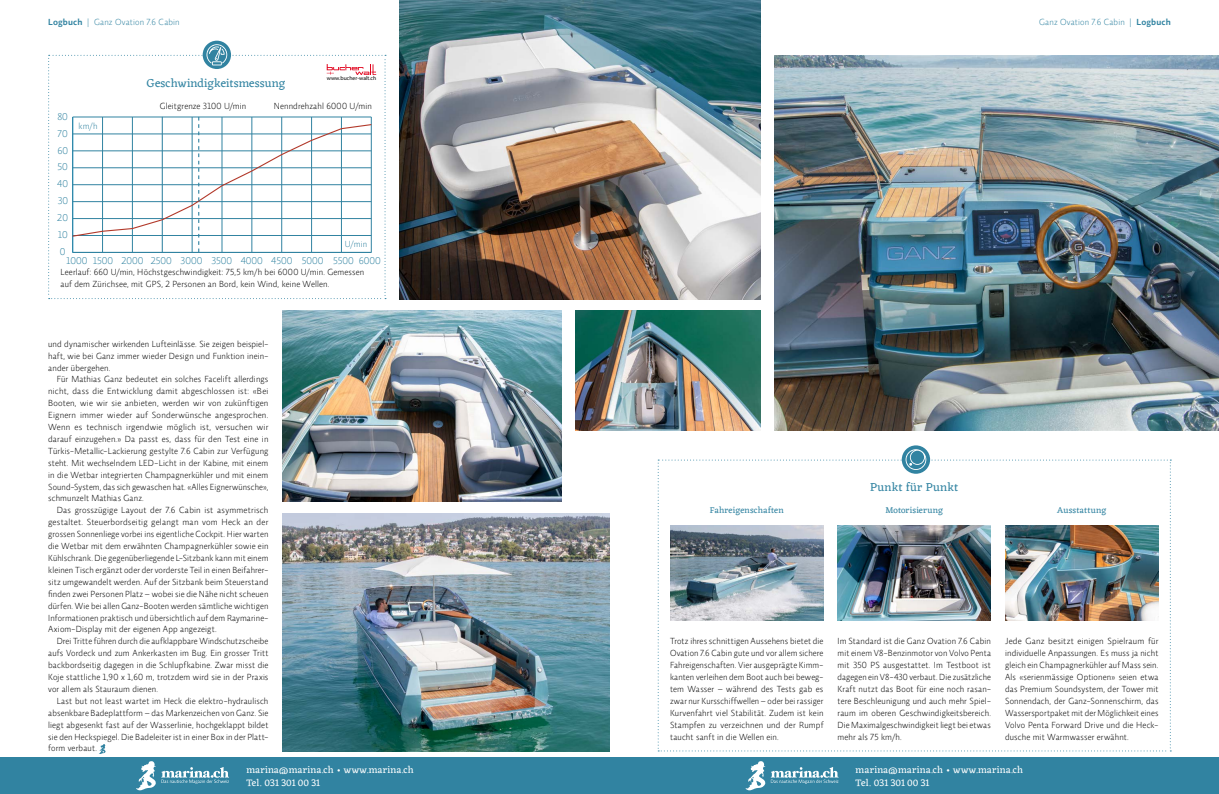
<style>
.page{position:relative;width:1219px;height:794px;background:#fff}
.page>*{position:absolute;margin:0;border:0;box-sizing:border-box;transform-origin:0 0}
.t1{font:12px "Eczar";letter-spacing:.01em;color:#3183a1}
.t2{font:10px/13px "Eczar";letter-spacing:.015em;color:#fff}
.t3{font:300 10px "Relato Sans OT";color:#3183a1}
.t4{font:300 9px/11.9px "Relato Sans OT";letter-spacing:.02em;color:#000;text-align:justify}
.t5{font:300 9px "Relato Sans OT";letter-spacing:.025em;color:#3183a1}
.t6{font:9px "Eczar";letter-spacing:.015em;color:#3183a1}
.t7{font:5.7px "Myriad Pro";letter-spacing:.005em;color:#000}
.s1{font-weight:600}
</style>
<div class="page">
<img style="left:283px;top:311px;width:278px;height:190px">
<img style="left:400px;top:0;width:361px;height:299px">
<img style="left:775px;top:55px;width:444px;height:375px">
<img style="left:575px;top:311px;width:186px;height:119px">
<svg style="left:902px;top:445px;width:28px;height:29px"></svg>
<svg style="left:658px;top:449px;width:513px;height:302px"></svg>
<img style="left:670px;top:525px;width:153px;height:95px">
<img style="left:837px;top:525px;width:154px;height:95px">
<img style="left:1005px;top:525px;width:153px;height:95px">
<div style="left:203px;top:41px;width:28px;height:28px;background:#3183a1;border-radius:50%"></div>
<svg style="left:48px;top:44px;width:338px;height:255px"></svg>
<svg style="left:99px;top:744px;width:7px;height:10px"></svg>
<img style="left:283px;top:513px;width:326px;height:238px">
<div style="left:0;top:757px;width:1219px;height:37px;background:#3183a1"></div>
<svg style="left:136px;top:761px;width:93px;height:29px"></svg>
<svg style="left:745px;top:761px;width:94px;height:29px"></svg>
<p class="t5" style="left:48px;top:17px;width:133px"><span class="s1">Logbuch</span> | Ganz Ovation 7.6 Cabin</p>
<p class="t5" style="left:1039px;top:17px;width:133px">Ganz Ovation 7.6 Cabin | <span class="s1">Logbuch</span></p>
<p class="t3" style="left:57px;top:110px;width:12px">80</p>
<p class="t3" style="left:58px;top:127px;width:12px">70</p>
<p class="t3" style="left:57px;top:144px;width:12px">60</p>
<p class="t3" style="left:58px;top:161px;width:12px">50</p>
<p class="t3" style="left:57px;top:178px;width:12px">40</p>
<p class="t3" style="left:58px;top:195px;width:12px">30</p>
<p class="t3" style="left:57px;top:212px;width:12px">20</p>
<p class="t3" style="left:58px;top:229px;width:11px">10</p>
<p class="t5" style="left:78px;top:120px;width:21px">km/h</p>
<p class="t7" style="left:327px;top:75px;width:51px">www.bucher-walt.ch</p>
<h1 class="t1" style="left:147px;top:74px;width:140px">Geschwindigkeitsmessung</h1>
<p class="t4" style="left:160px;top:100px;width:88px">Gleitgrenze 3100 U/min</p>
<p class="t4" style="left:274px;top:100px;width:100px">Nenndrehzahl 6000 U/min</p>
<p class="t5" style="left:345px;top:239px;width:24px">U/min</p>
<p class="t3" style="left:60px;top:246px;width:7px">0</p>
<p class="t3" style="left:66px;top:255px;width:316px">1000 1500 2000 2500 3000 3500 4000 4500 5000 5500 6000</p>
<p class="t4" style="left:61px;top:266px;width:305px">Leerlauf: 660 U/min, Höchstgeschwindigkeit: 75,5 km/h bei 6000 U/min. Gemessen auf dem Zürichsee, mit GPS, 2 Personen an Bord, kein Wind, keine Wellen.</p>
<p class="t4" style="left:48px;top:338px;width:222px">und dynamischer wirkenden Lufteinlässe. Sie zeigen beispiel&shy;haft, wie bei Ganz immer wieder Design und Funktion inein&shy;ander übergehen.</p>
<p class="t4" style="left:48px;top:373px;width:222px;text-indent:9px">Für Mathias Ganz bedeutet ein solches Facelift allerdings nicht, dass die Entwicklung damit abgeschlossen ist: «Bei Booten, wie wir sie anbieten, werden wir von zukünftigen Eignern immer wieder auf Sonderwünsche angesprochen.<br>Wenn es technisch irgendwie möglich ist, versuchen wir darauf einzugehen.» Da passt es, dass für den Test eine in Türkis-Metallic-Lackierung gestylte 7.6 Cabin zur Verfügung steht. Mit wechselndem LED-Licht in der Kabine, mit einem in die Wetbar integrierten Champagnerkühler und mit einem Sound-System, das sich gewaschen hat. «Alles Eignerwünsche», schmunzelt Mathias Ganz.</p>
<p class="t4" style="left:48px;top:504px;width:222px;text-indent:9px">Das grosszügige Layout der 7.6 Cabin ist asymmetrisch gestaltet. Steuerbordseitig gelangt man vom Heck an der grossen Sonnenliege vorbei ins eigentliche Cockpit. Hier warten die Wetbar mit dem erwähnten Champagnerkühler sowie ein Kühlschrank. Die gegenüberliegende L-Sitzbank kann mit einem kleinen Tisch ergänzt oder der vorderste Teil in einen Beifahrer&shy;sitz umgewandelt werden. Auf der Sitzbank beim Steuerstand finden zwei Personen Platz – wobei sie die Nähe nicht scheuen dürfen. Wie bei allen Ganz-Booten werden sämtliche wichtigen Informationen praktisch und übersichtlich auf dem Raymarine-Axiom-Display mit der eigenen App angezeigt.</p>
<p class="t4" style="left:48px;top:635px;width:222px;text-indent:9px">Drei Tritte führen durch die aufklappbare Windschutzscheibe aufs Vordeck und zum Ankerkasten im Bug. Ein grosser Tritt backbordseitig dagegen in die Schlupfkabine. Zwar misst die Koje stattliche 1,90 x 1,60 m, trotzdem wird sie in der Praxis vor allem als Stauraum dienen.</p>
<p class="t4" style="left:48px;top:695px;width:222px;text-indent:9px">Last but not least wartet im Heck die elektro-hydraulisch absenkbare Badeplattform – das Markenzeichen von Ganz. Sie liegt abgesenkt fast auf der Wasserlinie, hochgeklappt bildet sie den Heckspiegel. Die Badeleiter ist in einer Box in der Platt&shy;form verbaut.</p>
<p class="t2" style="left:246px;top:763px;width:169px">marina@marina.ch • www.marina.ch<br>Tel. 031 301 00 31</p>
<p class="t2" style="left:856px;top:763px;width:169px">marina@marina.ch • www.marina.ch<br>Tel. 031 301 00 31</p>
<h1 class="t1" style="left:870px;top:479px;width:89px">Punkt für Punkt</h1>
<p class="t6" style="left:710px;top:504px;width:76px">Fahreigenschaften</p>
<p class="t6" style="left:885px;top:504px;width:59px">Motorisierung</p>
<p class="t6" style="left:1057px;top:504px;width:51px">Ausstattung</p>
<p class="t4" style="left:670px;top:635px;width:155px">Trotz ihres schnittigen Aussehens bietet die Ovation 7.6 Cabin gute und vor allem sichere Fahreigenschaften. Vier ausgeprägte Kimm&shy;kanten verleihen dem Boot auch bei beweg&shy;tem Wasser – während des Tests gab es zwar nur Kursschiffwellen – oder bei rassiger Kurvenfahrt viel Stabilität. Zudem ist kein Stampfen zu verzeichnen und der Rumpf taucht sanft in die Wellen ein.</p>
<p class="t4" style="left:837px;top:635px;width:155px">Im Standard ist die Ganz Ovation 7.6 Cabin mit einem V8-Benzinmotor von Volvo Penta mit 350 PS ausgestattet. Im Testboot ist dagegen ein V8-430 verbaut. Die zusätzliche Kraft nutzt das Boot für eine noch rasan&shy;tere Beschleunigung und auch mehr Spiel&shy;raum im oberen Geschwindigkeitsbereich.<br>Die Maximalgeschwindigkeit liegt bei etwas mehr als 75 km/h.</p>
<p class="t4" style="left:1005px;top:635px;width:155px">Jede Ganz besitzt einigen Spielraum für individuelle Anpassungen. Es muss ja nicht gleich ein Champagnerkühler auf Mass sein.<br>Als «serienmässige Optionen» seien etwa das Premium Soundsystem, der Tower mit Sonnendach, der Ganz-Sonnenschirm, das Wassersportpaket mit der Möglichkeit eines Volvo Penta Forward Drive und die Heck&shy;dusche mit Warmwasser erwähnt.</p>
</div>
